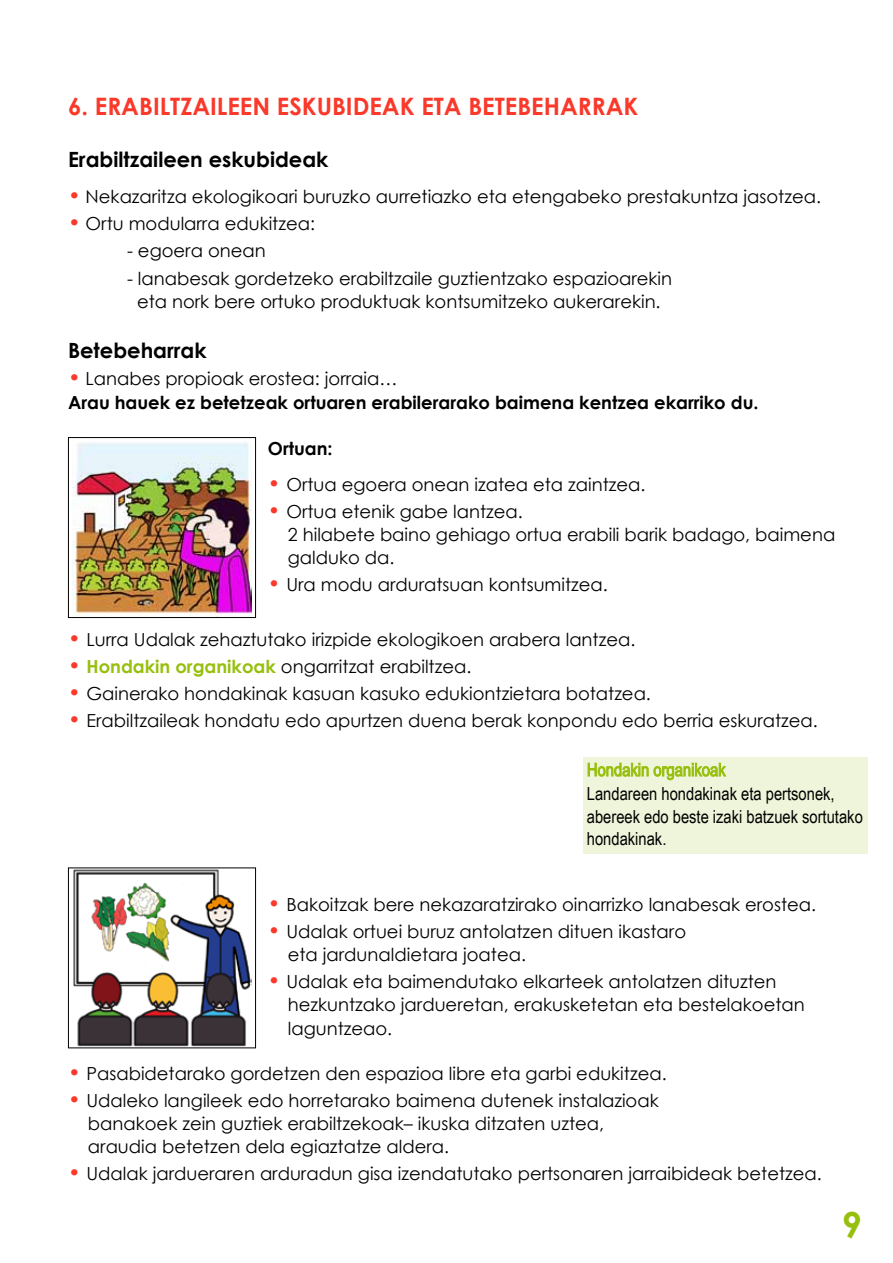
<style>
.page{position:relative;width:893px;height:1263px;background:#fff}
.page>*{position:absolute;margin:0;border:0;box-sizing:border-box;transform-origin:0 0}
.t1{font:700 36px "Century Gothic";color:#97bf0d}
.t2{font:700 24px "Century Gothic";color:#fa392a}
.t3{font:700 21px "Century Gothic";color:#000}
.t4{font:18px/23.2px "Century Gothic";color:#000}
.t5{font:700 18px/23.2px "Century Gothic";color:#000}
.t6{font:18px/22.5px "Arial Narrow";color:#000}
.s1{font-weight:700;font-size:21px;color:#fa392a}
.s2{font-size:21px;color:#fa392a}
.s3{font-weight:400}
.s4{font-weight:700;color:#97bf0d}
</style>
<div class="page">
<img style="left:72px;top:442px;width:180px;height:174px">
<div style="left:68px;top:437px;width:188px;height:181px;border:1px solid #000"></div>
<div style="left:583px;top:757px;width:284px;height:97px;background:#eff5da"></div>
<img style="left:73px;top:869px;width:179px;height:177px">
<div style="left:68px;top:867px;width:188px;height:181px;border:1px solid #000"></div>
<svg style="left:588px;top:763px;width:138px;height:17px"></svg>
<h2 class="t2" style="left:68px;top:88px;width:572px">6. ERABILTZAILEEN ESKUBIDEAK ETA BETEBEHARRAK</h2>
<p class="t3" style="left:68px;top:144px;width:262px">Erabiltzaileen eskubideak</p>
<p class="t4" style="left:68px;top:184px;width:754px"><span class="s1">•</span> Nekazaritza ekologikoari buruzko aurretiazko eta etengabeko prestakuntza jasotzea.</p>
<p class="t4" style="left:68px;top:211px;width:248px"><span class="s1">•</span> Ortu modularra edukitzea:</p>
<p class="t4" style="left:127px;top:239px;width:140px">- egoera onean</p>
<p class="t4" style="left:127px;top:266px;width:547px;text-align:center">- lanabesak gordetzeko erabiltzaile guztientzako espazioarekin eta nork bere ortuko produktuak kontsumitzeko aukerarekin.</p>
<p class="t3" style="left:68px;top:335px;width:140px">Betebeharrak</p>
<p class="t5" style="left:68px;top:366px;width:692px"><span class="s2">•</span> <span class="s3">Lanabes propioak erostea: jorraia…<br></span>Arau hauek ez betetzeak ortuaren erabilerarako baimena kentzea ekarriko du.</p>
<p class="t5" style="left:268px;top:436px;width:66px">Ortuan:</p>
<p class="t4" style="left:268px;top:472px;width:379px"><span class="s1">•</span> Ortua egoera onean izatea eta zaintzea.</p>
<p class="t4" style="left:288px;top:499px;width:549px;text-indent:-20px"><span class="s1">•</span> Ortua etenik gabe lantzea.<br>2 hilabete baino gehiago ortua erabili barik badago, baimena galduko da.</p>
<p class="t4" style="left:268px;top:573px;width:341px"><span class="s1">•</span> Ura modu arduratsuan kontsumitzea.</p>
<p class="t4" style="left:68px;top:627px;width:569px"><span class="s1">•</span> Lurra Udalak zehaztutako irizpide ekologikoen arabera lantzea.</p>
<p class="t4" style="left:68px;top:654px;width:405px"><span class="s1">•</span> <span class="s4">Hondakin organikoak</span> ongarritzat erabiltzea.</p>
<p class="t4" style="left:68px;top:681px;width:584px"><span class="s1">•</span> Gainerako hondakinak kasuan kasuko edukiontzietara botatzea.</p>
<p class="t4" style="left:68px;top:708px;width:751px"><span class="s1">•</span> Erabiltzaileak hondatu edo apurtzen duena berak konpondu edo berria eskuratzea.</p>
<p class="t6" style="left:587px;top:782px;width:277px">Landareen hondakinak eta pertsonek, abereek edo beste izaki batzuek sortutako hondakinak.</p>
<p class="t4" style="left:268px;top:892px;width:550px"><span class="s1">•</span> Bakoitzak bere nekazaratzirako oinarrizko lanabesak erostea.</p>
<p class="t4" style="left:288px;top:919px;width:400px;text-indent:-20px"><span class="s1">•</span> Udalak ortuei buruz antolatzen dituen ikastaro eta jardunaldietara joatea.</p>
<p class="t4" style="left:288px;top:970px;width:518px;text-indent:-20px"><span class="s1">•</span> Udalak eta baimendutako elkarteek antolatzen dituzten hezkuntzako jardueretan, erakusketetan eta bestelakoetan laguntzeao.</p>
<p class="t4" style="left:68px;top:1061px;width:600px"><span class="s1">•</span> Pasabidetarako gordetzen den espazioa libre eta garbi edukitzea.</p>
<p class="t4" style="left:88px;top:1088px;width:572px;text-indent:-20px"><span class="s1">•</span> Udaleko langileek edo horretarako baimena dutenek instalazioak banakoek zein guztiek erabiltzekoak– ikuska ditzaten uztea, araudia betetzen dela egiaztatze aldera.</p>
<p class="t4" style="left:68px;top:1161px;width:755px"><span class="s1">•</span> Udalak jardueraren arduradun gisa izendatutako pertsonaren jarraibideak betetzea.</p>
<h1 class="t1" style="left:842px;top:1197px;width:22px">9</h1>
</div>
